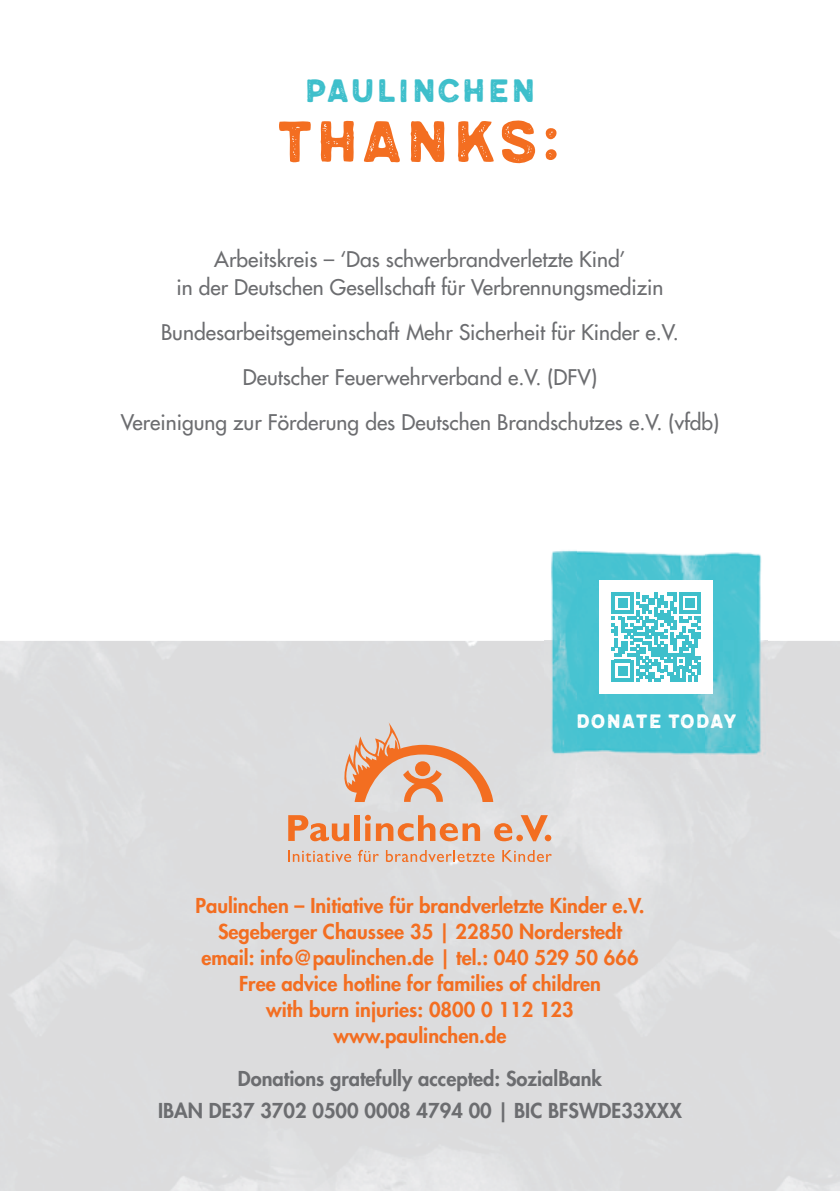
<style>
.page{position:relative;width:840px;height:1191px;background:#fff}
.page>*{position:absolute;margin:0;border:0;box-sizing:border-box;transform-origin:0 0}
.t1{font:72px "Meltow San 300 Rust";color:#f36e21}
.t2{font:40px "Meltow San 300 Rust";color:#3ebfcb}
.t3{font:24px "Meltow San 300 Rust";color:#fff}
.t4{font:500 21px/45px "Futura Std";color:#6c6d70;text-align:center}
.t5{font:800 20px/26px "Futura Std";color:#f36e21;text-align:center}
.t6{font:800 20px/31.6px "Futura Std";color:#6c6d70;text-align:center}
</style>
<div class="page">
<div style="left:0;top:641px;width:839px;height:550px;background:#dcdcdd"></div>
<img style="left:544px;top:550px;width:223px;height:218px">
<div style="left:599px;top:580px;width:113px;height:113px;background:#fff"></div>
<svg style="left:611px;top:592px;width:89px;height:89px"></svg>
<svg style="left:336px;top:722px;width:157px;height:80px"></svg>
<div style="left:415px;top:761px;width:15px;height:15px;background:#f36e21;border-radius:50%"></div>
<svg style="left:288px;top:815px;width:61px;height:26px"></svg>
<div style="left:354px;top:815px;width:6px;height:26px;background:#f36e21"></div>
<svg style="left:365px;top:814px;width:115px;height:27px"></svg>
<svg style="left:494px;top:823px;width:18px;height:18px"></svg>
<div style="left:516px;top:834px;width:6px;height:7px;background:#f36e21;border-radius:50%"></div>
<svg style="left:520px;top:815px;width:27px;height:26px"></svg>
<svg style="left:544px;top:834px;width:7px;height:7px"></svg>
<svg style="left:288px;top:850px;width:63px;height:12px"></svg>
<svg style="left:358px;top:850px;width:20px;height:12px"></svg>
<svg style="left:385px;top:850px;width:109px;height:12px"></svg>
<svg style="left:502px;top:850px;width:49px;height:12px"></svg>
<h2 class="t2" style="left:303px;top:66px;width:234px">PAULINCHEN</h2>
<h1 class="t1" style="left:276px;top:97px;width:289px">THANKS:</h1>
<p class="t4" style="left:176px;top:245px;width:488px;line-height:28px">Arbeitskreis – ‘Das schwerbrandverletzte Kind’<br>in der Deutschen Gesellschaft für Verbrennungsmedizin</p>
<p class="t4" style="left:121px;top:309px;width:599px">Bundesarbeitsgemeinschaft Mehr Sicherheit für Kinder e.V.<br>Deutscher Feuerwehrverband e.V. (DFV)<br>Vereinigung zur Förderung des Deutschen Brandschutzes e.V. (vfdb)</p>
<p class="t3" style="left:575px;top:706px;width:162px">DONATE TODAY</p>
<p class="t5" style="left:195px;top:892px;width:450px">Paulinchen – Initiative für brandverletzte Kinder e.V.<br>Segeberger Chaussee 35 | 22850 Norderstedt email: info@paulinchen.de | tel.: 040 529 50 666<br>Free advice hotline for families of children<br>with burn injuries: 0800 0 112 123 www.paulinchen.de</p>
<p class="t6" style="left:158px;top:1062px;width:525px">Donations gratefully accepted: SozialBank<br>IBAN DE37 3702 0500 0008 4794 00 | BIC BFSWDE33XXX</p>
</div>
